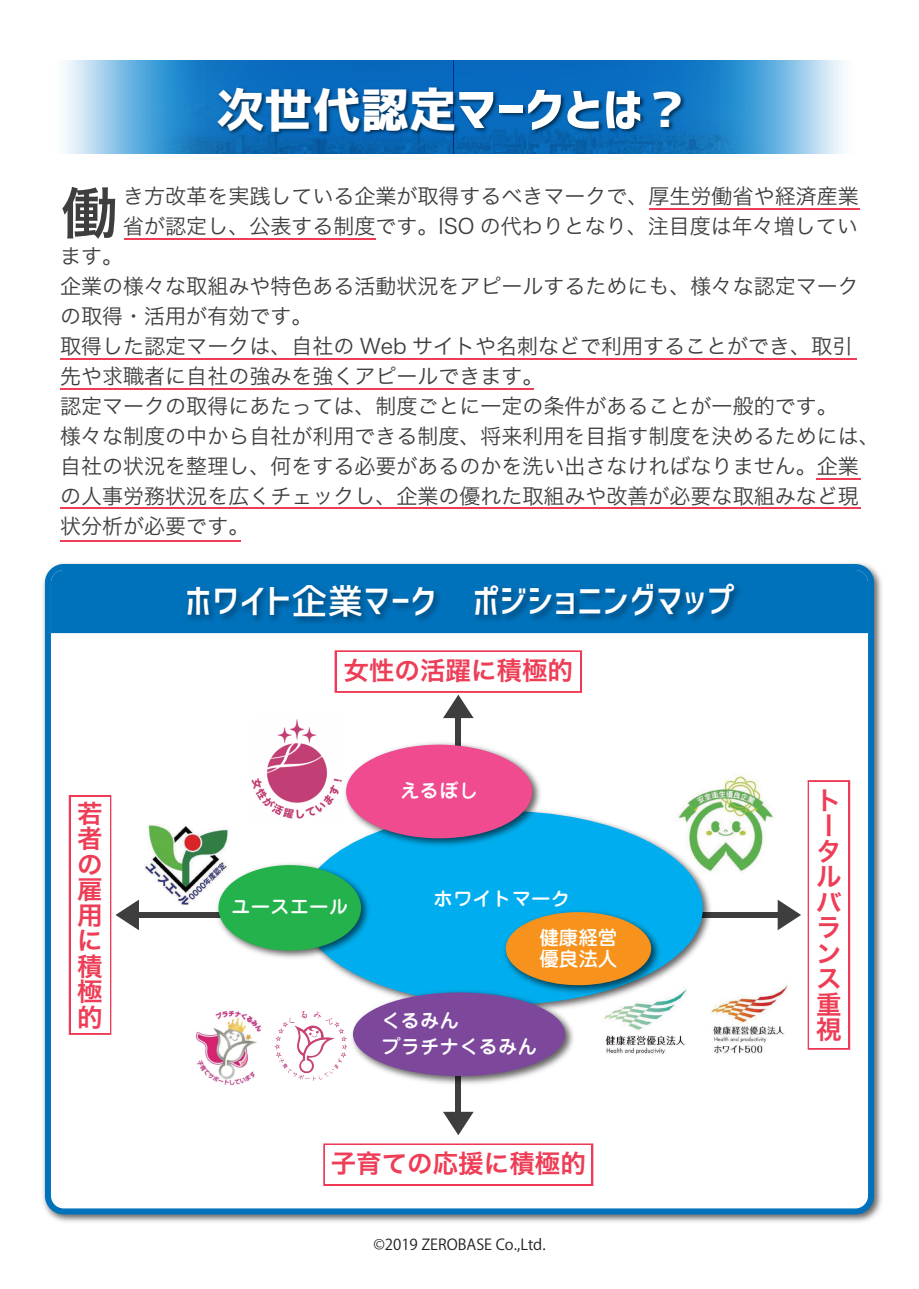
<style>
.page{position:relative;width:919px;height:1289px;background:#fff}
.page>*{position:absolute;margin:0;border:0;box-sizing:border-box;transform-origin:0 0}
.t1{font:55.65px "Hira Kaku Pro W6";color:#3e3e3f}
.t2{font:48px "Corporate Logo Bold";color:#fff}
.t3{font:36px "Corporate Logo Medium";color:#fff}
.t4{font:25.5px/25.5px "Hira Kaku Pro W6";color:#ee3d56;text-align:justify}
.t5{font:21px/30px "Hira Kaku Pro W3";color:#3e3e3f}
.t6{font:500 19.5px/25.5px "Jun 34 Pro";color:#fff}
.t7{font:15px "Koz Go Pr 6 N";color:#231f20}
</style>
<div class="page">
<img style="left:42px;top:563px;width:840px;height:659px">
<div style="left:45px;top:564px;width:829px;height:650px;border:12px solid #0072bc;border-radius:13px"></div>
<div style="left:51px;top:570px;width:817px;height:638px;background:#fff;border-radius:13px"></div>
<div style="left:51px;top:570px;width:817px;height:63px;background:#0072bc"></div>
<div style="left:69px;top:795px;width:42px;height:239px;border:4px solid #ee3a56"></div>
<div style="left:71px;top:797px;width:38px;height:235px;background:#fff"></div>
<div style="left:807px;top:780px;width:43px;height:269px;border:4px solid #ee3a56"></div>
<div style="left:809px;top:782px;width:38px;height:265px;background:#fff"></div>
<div style="left:334px;top:650px;width:248px;height:43px;border:4px solid #ee3a56"></div>
<div style="left:337px;top:652px;width:242px;height:38px;background:#fff"></div>
<div style="left:323px;top:1143px;width:270px;height:42px;border:4px solid #ee3a56"></div>
<div style="left:325px;top:1145px;width:266px;height:38px;background:#fff"></div>
<svg style="left:454px;top:60px;width:390px;height:94px;background:#4797d2"></svg>
<svg style="left:65px;top:60px;width:389px;height:94px;background:#4796d0"></svg>
<img style="left:145px;top:824px;width:84px;height:81px">
<img style="left:686px;top:775px;width:88px;height:97px">
<img style="left:251px;top:719px;width:89px;height:100px">
<img style="left:712px;top:985px;width:76px;height:69px">
<img style="left:602px;top:1016px;width:60px;height:14px">
<img style="left:605px;top:1035px;width:81px;height:19px">
<div style="left:135px;top:912px;width:645px;height:5px;background:#3e3e3f"></div>
<svg style="left:115px;top:899px;width:24px;height:31px"></svg>
<svg style="left:777px;top:899px;width:24px;height:31px"></svg>
<div style="left:455px;top:715px;width:6px;height:396px;background:#3e3e3f"></div>
<svg style="left:443px;top:1111px;width:30px;height:24px"></svg>
<svg style="left:443px;top:694px;width:30px;height:24px"></svg>
<img style="left:295px;top:805px;width:419px;height:211px">
<div style="left:301px;top:811px;width:401px;height:193px;background:#00aeef;border-radius:50%"></div>
<img style="left:340px;top:742px;width:204px;height:108px">
<div style="left:346px;top:744px;width:186px;height:94px;background:#ef4b8e;border-radius:50%"></div>
<img style="left:212px;top:859px;width:157px;height:103px">
<div style="left:218px;top:865px;width:143px;height:85px;background:#23b24b;border-radius:50%"></div>
<img style="left:504px;top:910px;width:159px;height:87px">
<div style="left:506px;top:912px;width:145px;height:73px;background:#f7931d;border-radius:50%"></div>
<img style="left:347px;top:986px;width:230px;height:98px">
<div style="left:353px;top:992px;width:212px;height:84px;background:#7d489c;border-radius:50%"></div>
<img style="left:195px;top:1010px;width:66px;height:75px">
<img style="left:274px;top:1011px;width:73px;height:69px">
<img style="left:213px;top:82px;width:485px;height:63px">
<img style="left:179px;top:577px;width:567px;height:57px">
<hr style="left:649px;top:208px;width:210px;height:2px;background:#ee3d56">
<hr style="left:124px;top:238px;width:252px;height:2px;background:#ee3d56">
<hr style="left:60px;top:358px;width:796px;height:1px;background:#ee3d56">
<hr style="left:60px;top:388px;width:474px;height:2px;background:#ee3d56">
<hr style="left:60px;top:540px;width:181px;height:2px;background:#ee3d56">
<hr style="left:60px;top:507px;width:800px;height:2px;background:#ee3d56">
<hr style="left:816px;top:478px;width:44px;height:1px;background:#ee3d56">
<h2 class="t2" style="left:216px;top:77px;width:476px">次世代認定マークとは？</h2>
<p class="t5" style="left:60px;top:179px;width:821px">　　　き方改革を実践している企業が取得するべきマークで、厚生労働省や経済産業　　　省が認定し、公表する制度です。ISO の代わりとなり、注目度は年々増しています。<br>企業の様々な取組みや特色ある活動状況をアピールするためにも、様々な認定マークの取得・活用が有効です。<br>取得した認定マークは、自社の Web サイトや名刺などで利用することができ、取引<br>先や求職者に自社の強みを強くアピールできます。<br>認定マークの取得にあたっては、制度ごとに一定の条件があることが一般的です。<br>様々な制度の中から自社が利用できる制度、将来利用を目指す制度を決めるためには、自社の状況を整理し、何をする必要があるのかを洗い出さなければなりません。企業の人事労務状況を広くチェックし、企業の優れた取組みや改善が必要な取組みなど現状分析が必要です。</p>
<h1 class="t1" style="left:62px;top:163px;width:57px">働</h1>
<h3 class="t3" style="left:185px;top:577px;width:550px">ホワイト企業マーク　ポジショニングマップ</h3>
<p class="t4" style="left:77px;top:799px;width:27px">若者の雇用に積極的</p>
<p class="t4" style="left:343px;top:656px;width:231px">女性の活躍に積極的</p>
<p class="t6" style="left:400px;top:776px;width:79px">えるぼし</p>
<p class="t6" style="left:231px;top:892px;width:118px">ユースエール</p>
<p class="t6" style="left:539px;top:876px;width:79px;line-height:39px;text-indent:-106px">ホワイトマーク<br>健康経営</p>
<p class="t6" style="left:539px;top:943px;width:79px">優良法人</p>
<p class="t6" style="left:381px;top:1005px;width:157px">くるみん<br>プラチナくるみん</p>
<p class="t4" style="left:331px;top:1149px;width:256px">子育ての応援に積極的</p>
<p class="t7" style="left:373px;top:1236px;width:174px">©2019 ZEROBASE Co.,Ltd.</p>
<p class="t4" style="left:816px;top:786px;width:27px;text-align:left">トータルバランス重視</p>
</div>
